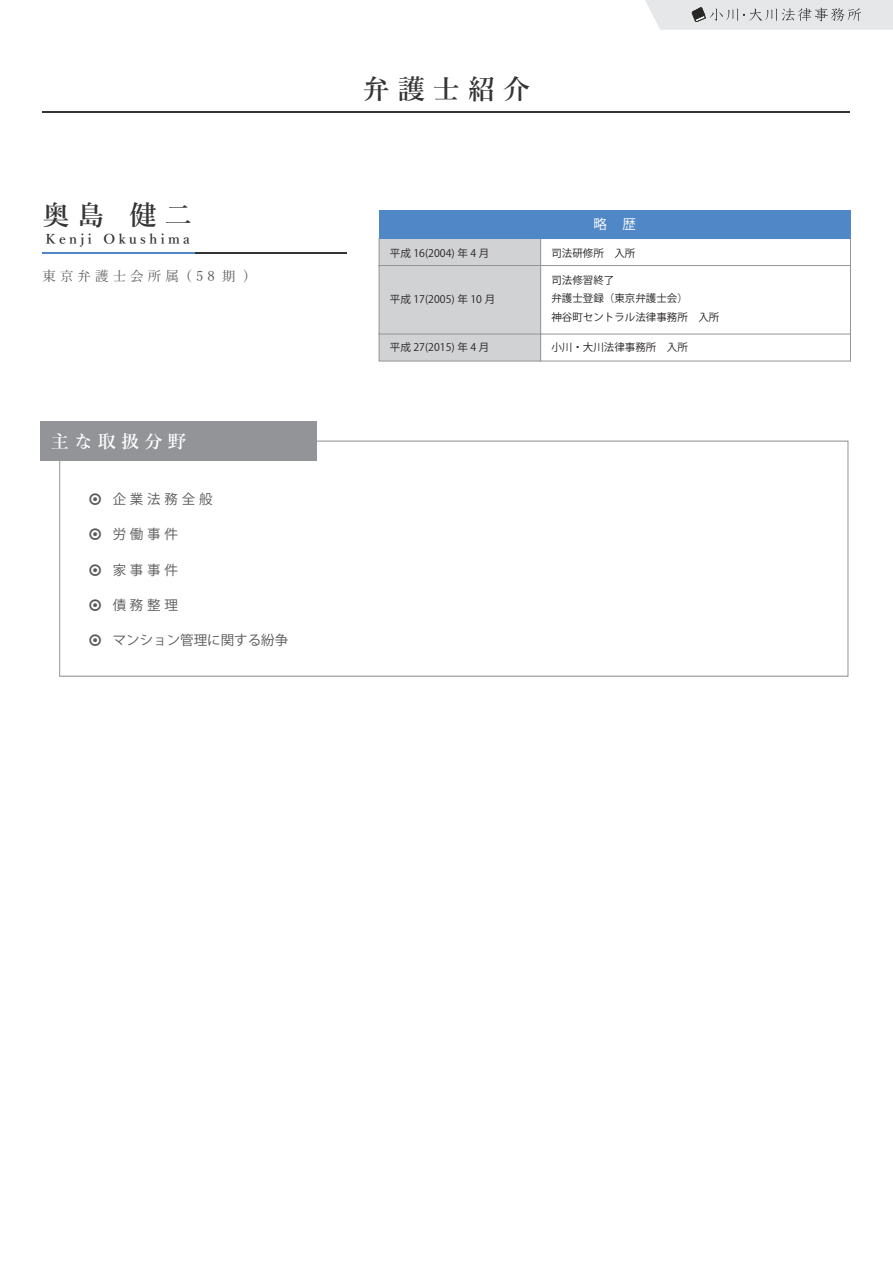
<style>
.page{position:relative;width:893px;height:1263px;background:#fff}
.page>*{position:absolute;margin:0;border:0;box-sizing:border-box;transform-origin:0 0}
.t1{font:600 27px "Yu Mincho";letter-spacing:.3em;color:#353435}
.t2{font:600 18px "Yu Mincho";letter-spacing:.3em;color:#fff}
.t3{font:13.5px "Koz Go Pro";letter-spacing:.28em;color:#57585a}
.t4{font:600 13.5px "Yu Mincho";letter-spacing:.26em;color:#353435}
.t5{font:13.5px "Yu Mincho";letter-spacing:.3em;color:#57585a}
.t6{font:13.5px "Koz Go Pro";color:#57585a}
.t7{font:13.5px "Koz Go Pro";color:#fff}
.t8{font:10.5px/18.3px "Koz Go Pro";color:#231f20}
</style>
<div class="page">
<hr style="left:43px;top:111px;width:807px;height:1px;background:#333334">
<svg style="left:645px;top:0;width:248px;height:30px;background:#dcdddf"></svg>
<hr style="left:43px;top:252px;width:304px;height:2px;background:#333334">
<hr style="left:43px;top:252px;width:152px;height:2px;background:#5087c6">
<div style="left:379px;top:238px;width:162px;height:29px;background:#d1d2d4"></div>
<div style="left:540px;top:238px;width:311px;height:29px;background:#fff"></div>
<div style="left:379px;top:210px;width:471px;height:28px;background:#5087c6"></div>
<div style="left:379px;top:333px;width:162px;height:28px;background:#d1d2d4;border:1px solid #939598"></div>
<div style="left:540px;top:333px;width:311px;height:28px;background:#fff;border:1px solid #939598"></div>
<div style="left:379px;top:265px;width:162px;height:69px;background:#d1d2d4;border:1px solid #939598"></div>
<div style="left:540px;top:265px;width:311px;height:69px;background:#fff;border:1px solid #939598"></div>
<div style="left:59px;top:441px;width:789px;height:236px;background:#fff;border:1px solid #939498"></div>
<div style="left:40px;top:421px;width:276px;height:39px;background:#939498"></div>
<h1 class="t1" style="left:43px;top:200px;width:151px">奥島 健二</h1>
<p class="t4" style="left:46px;top:231px;width:146px">Kenji Okushima</p>
<p class="t5" style="left:43px;top:264px;width:208px">東京弁護士会所属 (58 期 )</p>
<h2 class="t2" style="left:51px;top:431px;width:136px">主な取扱分野</h2>
<p class="t3" style="left:113px;top:490px;width:101px">企業法務全般</p>
<p class="t3" style="left:113px;top:526px;width:67px">労働事件</p>
<p class="t3" style="left:113px;top:561px;width:67px">家事事件</p>
<p class="t3" style="left:113px;top:596px;width:67px">債務整理</p>
<p class="t6" style="left:113px;top:631px;width:177px">マンション管理に関する紛争</p>
<h1 class="t1" style="left:363px;top:74px;width:169px">弁護士紹介</h1>
<p class="t8" style="left:390px;top:244px;width:101px">平成 16(2004) 年 4 月</p>
<p class="t8" style="left:390px;top:291px;width:107px">平成 17(2005) 年 10 月</p>
<p class="t7" style="left:593px;top:215px;width:44px">略 歴</p>
<p class="t8" style="left:551px;top:244px;width:85px">司法研修所　入所</p>
<p class="t8" style="left:551px;top:271px;width:169px">司法修習終了<br>弁護士登録（東京弁護士会）<br>神谷町セントラル法律事務所　入所</p>
<p class="t8" style="left:390px;top:339px;width:101px">平成 27(2015) 年 4 月</p>
<p class="t8" style="left:551px;top:339px;width:138px">小川・大川法律事務所　入所</p>
</div>
